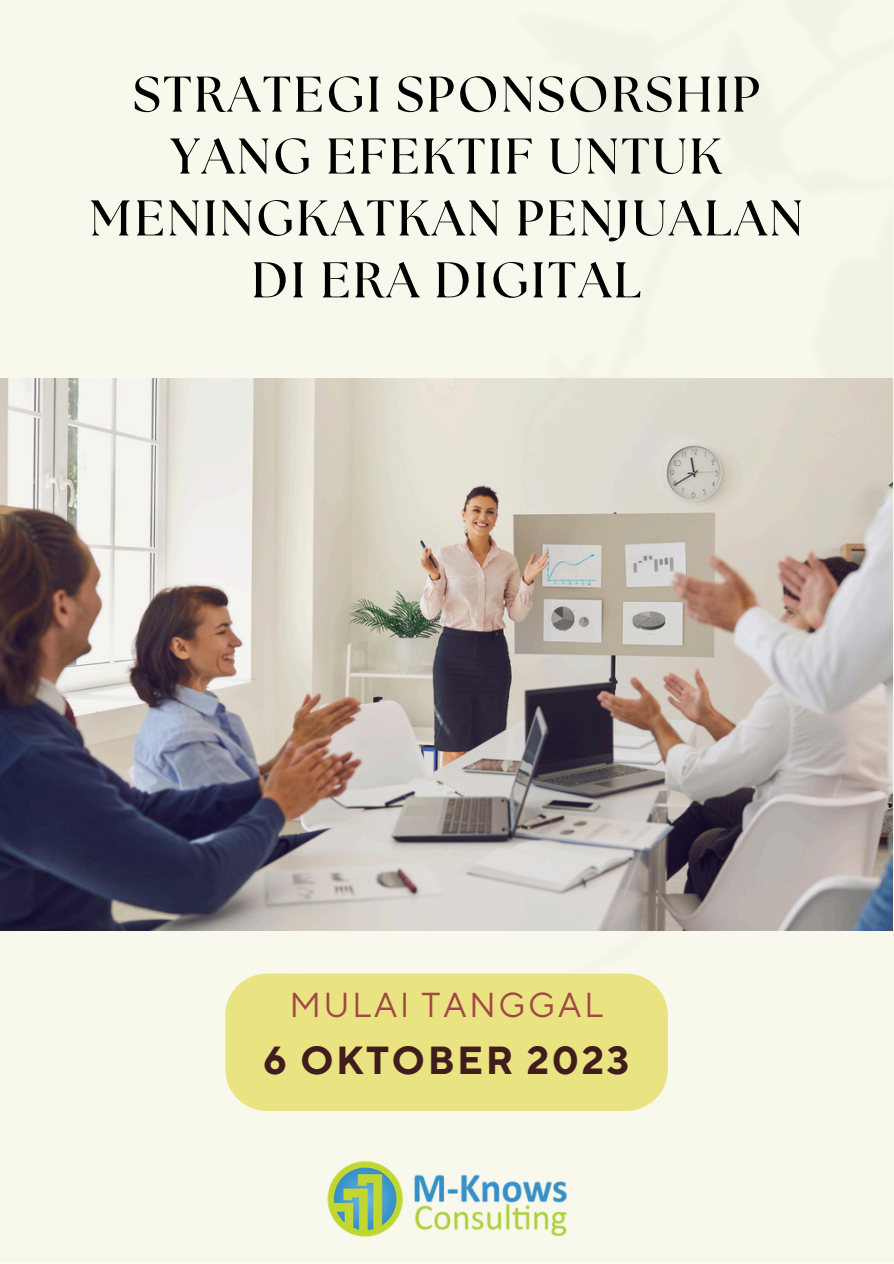
<style>
.page{position:relative;width:894px;height:1264px;background:#fff}
.page>*{position:absolute;margin:0;border:0;box-sizing:border-box;transform-origin:0 0}
.t1{font:700 50.1px/61.8px "The Seasons";letter-spacing:.055em;color:#000;text-align:center}
.t2{font:700 39px "TT Norms Pro";letter-spacing:.07em;color:#401c1c}
.t3{font:34.5px "TT Norms Pro";letter-spacing:.07em;color:#a24747}
</style>
<div class="page">
<div style="left:0;top:0;width:892px;height:1262px;background:#f8f8ec"></div>
<img style="left:0;top:378px;width:892px;height:552px">
<img style="left:327px;top:1160px;width:240px;height:77px">
<div style="left:225px;top:973px;width:442px;height:137px;background:#eae382"></div>
<p class="t1" style="left:90px;top:66px;width:713px">STRATEGI SPONSORSHIP<br>YANG EFEKTIF UNTUK<br>MENINGKATKAN PENJUALAN<br>DI ERA DIGITAL</p>
<p class="t3" style="left:289px;top:984px;width:315px">MULAI TANGGAL</p>
<p class="t2" style="left:263px;top:1036px;width:367px">6 OKTOBER 2023</p>
</div>
